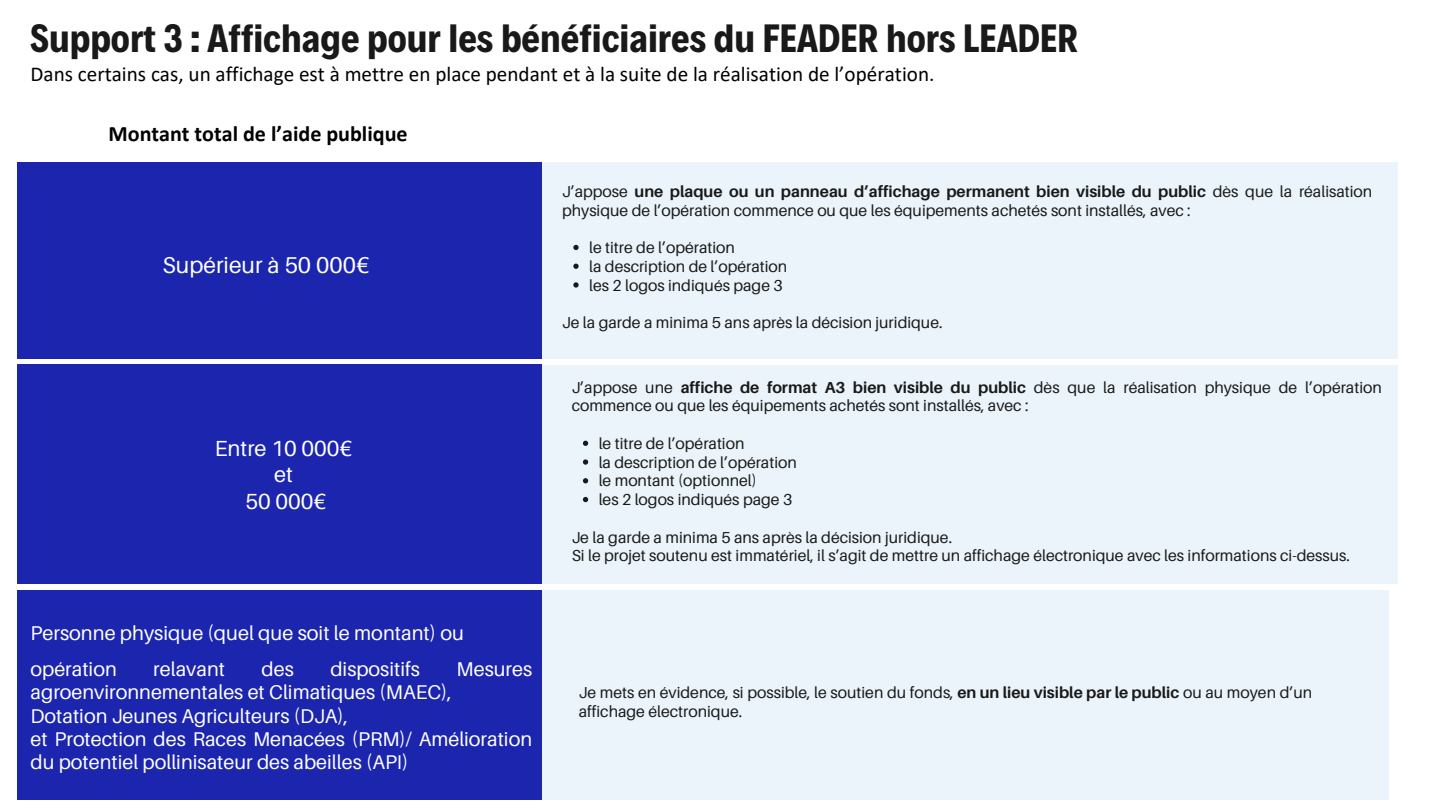
<style>
.page{position:relative;width:1440px;height:810px;background:#fff}
.page>*{position:absolute;margin:0;border:0;box-sizing:border-box;transform-origin:0 0}
.t1{font:700 40px "Decalotype";color:#191919}
.t2{font:22.9px "Aileron";color:#fff}
.t3{font:700 22.1px "Calibri";color:#000}
.t4{font:21.9px/26.2px "Aileron";color:#fff;text-align:center}
.t5{font:21.2px "Calibri";color:#000}
.t6{font:20px "Aileron";color:#fff}
.t7{font:19.9px/23.2px "Aileron";color:#fff}
.t8{font:15.9px/18.8px "Aileron";color:#191919}
.s1{font-weight:700}
</style>
<div class="page">
<div style="left:375px;top:162px;width:1023px;height:196px;background:#eaf4fa"></div>
<div style="left:345px;top:365px;width:1053px;height:219px;background:#eaf4fa"></div>
<div style="left:443px;top:590px;width:946px;height:210px;background:#eaf4fa"></div>
<div style="left:17px;top:162px;width:524px;height:197px;background:#1b25ad"></div>
<svg style="left:573px;top:245px;width:6px;height:5px"></svg>
<svg style="left:573px;top:264px;width:6px;height:5px"></svg>
<svg style="left:573px;top:282px;width:6px;height:6px"></svg>
<svg style="left:583px;top:441px;width:5px;height:5px"></svg>
<svg style="left:583px;top:459px;width:5px;height:6px"></svg>
<svg style="left:583px;top:478px;width:5px;height:5px"></svg>
<svg style="left:583px;top:497px;width:5px;height:5px"></svg>
<div style="left:17px;top:365px;width:525px;height:219px;background:#1b25ad"></div>
<div style="left:17px;top:590px;width:525px;height:210px;background:#1b25ad"></div>
<h4 class="t1" style="left:31px;top:11px;width:1049px">Support 3 : Affichage pour les bénéficiaires du FEADER hors LEADER</h4>
<p class="t5" style="left:31px;top:65px;width:905px">Dans certains cas, un affichage est à mettre en place pendant et à la suite de la réalisation de l’opération.</p>
<p class="t3" style="left:109px;top:124px;width:301px">Montant total de l’aide publique</p>
<p class="t2" style="left:163px;top:251px;width:208px">Supérieur à 50 000€</p>
<p class="t4" style="left:215px;top:435px;width:139px">Entre 10 000€ et<br>50 000€</p>
<p class="t6" style="left:31px;top:621px;width:435px">Personne physique (quel que soit le montant) ou</p>
<p class="t7" style="left:31px;top:657px;width:88px">opération</p>
<p class="t7" style="left:153px;top:657px;width:73px">relavant</p>
<p class="t7" style="left:262px;top:657px;width:34px">des</p>
<p class="t7" style="left:330px;top:657px;width:91px">dispositifs</p>
<p class="t7" style="left:457px;top:657px;width:77px">Mesures</p>
<p class="t7" style="left:31px;top:680px;width:503px">agroenvironnementales et Climatiques (MAEC), Dotation Jeunes Agriculteurs (DJA),<br>et Protection des Races Menacées (PRM)/ Amélioration du potentiel pollinisateur des abeilles (API)</p>
<h1 class="t8" style="left:562px;top:182px;width:812px">J’appose <span class="s1">une plaque ou un panneau d’affichage permanent bien visible du public</span> dès que la réalisation physique de l’opération commence ou que les équipements achetés sont installés, avec :</h1>
<h3 class="t8" style="left:589px;top:238px;width:147px">le titre de l’opération</h3>
<h2 class="t8" style="left:589px;top:257px;width:200px">la description de l’opération</h2>
<h3 class="t8" style="left:589px;top:275px;width:195px">les 2 logos indiqués page 3</h3>
<p class="t8" style="left:562px;top:313px;width:382px">Je la garde a minima 5 ans après la décision juridique.</p>
<p class="t8" style="left:572px;top:377px;width:812px">J’appose une <span class="s1">affiche de format A3 bien visible du public</span> dès que la réalisation physique de l’opération commence ou que les équipements achetés sont installés, avec :</p>
<p class="t8" style="left:599px;top:434px;width:147px">le titre de l’opération</p>
<h3 class="t8" style="left:599px;top:452px;width:200px">la description de l’opération</h3>
<p class="t8" style="left:599px;top:471px;width:160px">le montant (optionnel)</p>
<p class="t8" style="left:599px;top:490px;width:195px">les 2 logos indiqués page 3</p>
<p class="t8" style="left:572px;top:527px;width:382px">Je la garde a minima 5 ans après la décision juridique.</p>
<p class="t8" style="left:572px;top:546px;width:780px">Si le projet soutenu est immatériel, il s’agit de mettre un affichage électronique avec les informations ci-dessus.</p>
<p class="t8" style="left:579px;top:683px;width:735px">Je mets en évidence, si possible, le soutien du fonds, <span class="s1">en un lieu visible par le public</span> ou au moyen d’un affichage électronique.</p>
</div>
